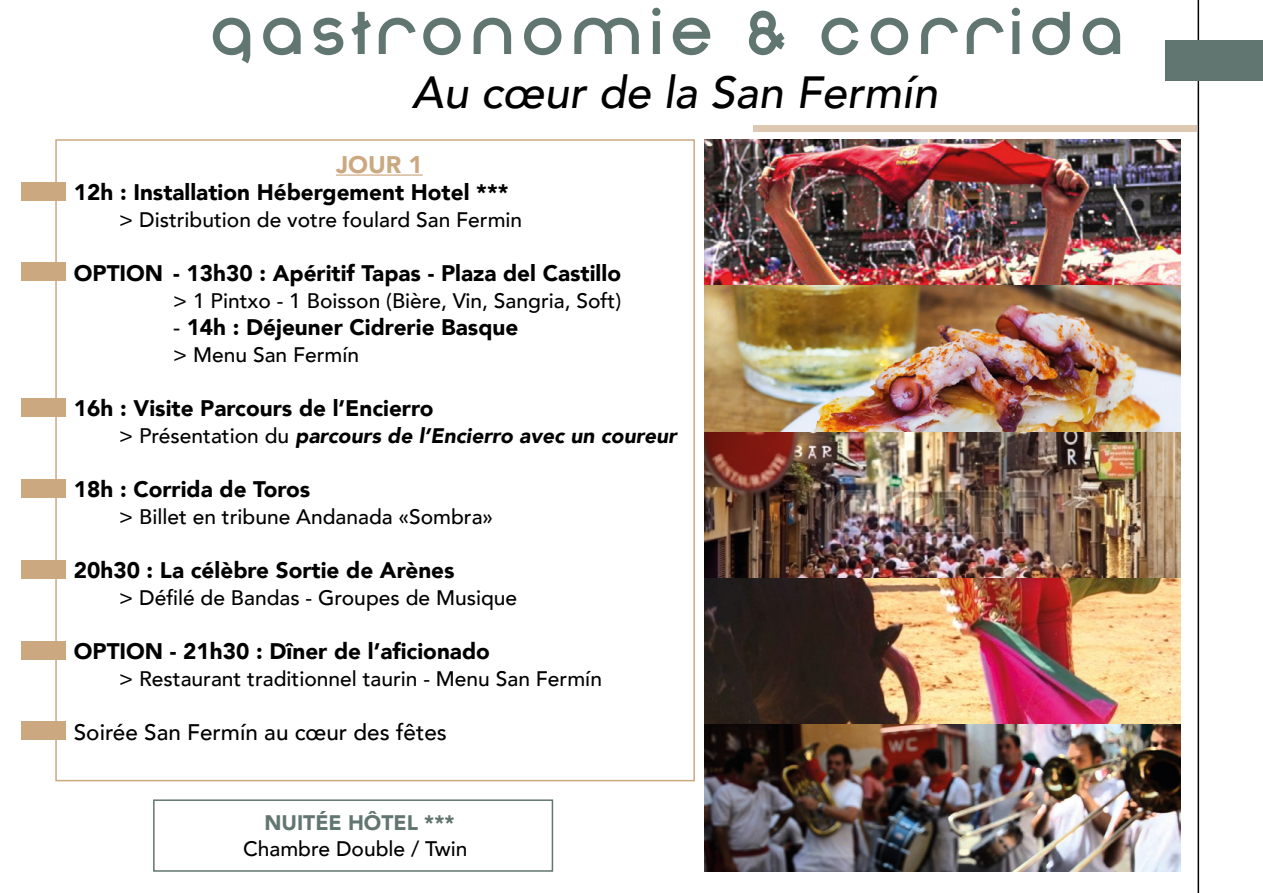
<style>
.page{position:relative;width:1263px;height:893px;background:#fff}
.page>*{position:absolute;margin:0;border:0;box-sizing:border-box;transform-origin:0 0}
.t1{font:700 60px "Nonchalance";letter-spacing:-.02em;color:#617670}
.t2{font:italic 500 45px "Avenir";color:#000}
.t3{font:900 24px "Avenir";color:#cca881}
.t4{font:900 22.5px "Avenir";color:#000}
.t5{font:500 22.5px "Avenir";color:#000}
.t6{font:500 21px "Avenir";color:#000}
.t7{font:italic 900 21px "Avenir";color:#000}
.t8{font:900 21px "Avenir";color:#617670}
.s1{font-weight:500}
.s2{font-weight:500;font-style:normal}
</style>
<div class="page">
<div style="left:753px;top:125px;width:443px;height:7px;background:#ddc9b1"></div>
<hr style="left:1197px;top:0;width:2px;height:893px;background:#000">
<div style="left:1165px;top:40px;width:98px;height:41px;background:#617670"></div>
<img style="left:705px;top:139px;width:475px;height:732px">
<div style="left:153px;top:799px;width:400px;height:73px;border:2px solid #617670"></div>
<hr style="left:336px;top:174px;width:87px;height:2px;background:#cca881">
<div style="left:21px;top:183px;width:45px;height:18px;background:#cca881"></div>
<div style="left:21px;top:479px;width:45px;height:19px;background:#cca881"></div>
<div style="left:21px;top:560px;width:45px;height:18px;background:#cca881"></div>
<div style="left:21px;top:642px;width:45px;height:18px;background:#cca881"></div>
<div style="left:21px;top:721px;width:45px;height:19px;background:#cca881"></div>
<div style="left:21px;top:263px;width:45px;height:18px;background:#cca881"></div>
<div style="left:21px;top:398px;width:45px;height:19px;background:#cca881"></div>
<h1 class="t1" style="left:214px;top:0;width:923px">Gastronomie &amp; Corrida</h1>
<h2 class="t2" style="left:412px;top:66px;width:528px">Au cœur de la San Fermín</h2>
<p class="t3" style="left:336px;top:144px;width:88px">JOUR 1</p>
<p class="t4" style="left:74px;top:173px;width:436px">12h : Installation Hébergement Hotel ***</p>
<p class="t6" style="left:119px;top:202px;width:404px">&gt; Distribution de votre foulard San Fermin</p>
<p class="t4" style="left:74px;top:254px;width:549px">OPTION - 13h30 : Apéritif Tapas - Plaza del Castillo</p>
<p class="t6" style="left:173px;top:283px;width:449px">&gt; 1 Pintxo - 1 Boisson (Bière, Vin, Sangria, Soft)</p>
<p class="t4" style="left:173px;top:308px;width:346px"><span class="s1">-</span> 14h : Déjeuner Cidrerie Basque</p>
<p class="t6" style="left:173px;top:337px;width:187px">&gt; Menu San Fermín</p>
<p class="t4" style="left:74px;top:389px;width:361px">16h : Visite Parcours de l’Encierro</p>
<p class="t7" style="left:119px;top:419px;width:559px"><span class="s2">&gt; Présentation du</span> parcours de l’Encierro avec un coureur</p>
<p class="t4" style="left:74px;top:470px;width:238px">18h : Corrida de Toros</p>
<p class="t6" style="left:119px;top:499px;width:375px">&gt; Billet en tribune Andanada «Sombra»</p>
<p class="t4" style="left:74px;top:551px;width:382px">20h30 : La célèbre Sortie de Arènes</p>
<p class="t6" style="left:119px;top:580px;width:399px">&gt; Défilé de Bandas - Groupes de Musique</p>
<p class="t4" style="left:74px;top:632px;width:418px">OPTION - 21h30 : Dîner de l’aficionado</p>
<p class="t6" style="left:119px;top:661px;width:484px">&gt; Restaurant traditionnel taurin - Menu San Fermín</p>
<p class="t5" style="left:74px;top:713px;width:375px">Soirée San Fermín au cœur des fêtes</p>
<p class="t8" style="left:264px;top:805px;width:192px">NUITÉE HÔTEL ***</p>
<p class="t6" style="left:243px;top:830px;width:226px">Chambre Double / Twin</p>
</div>
